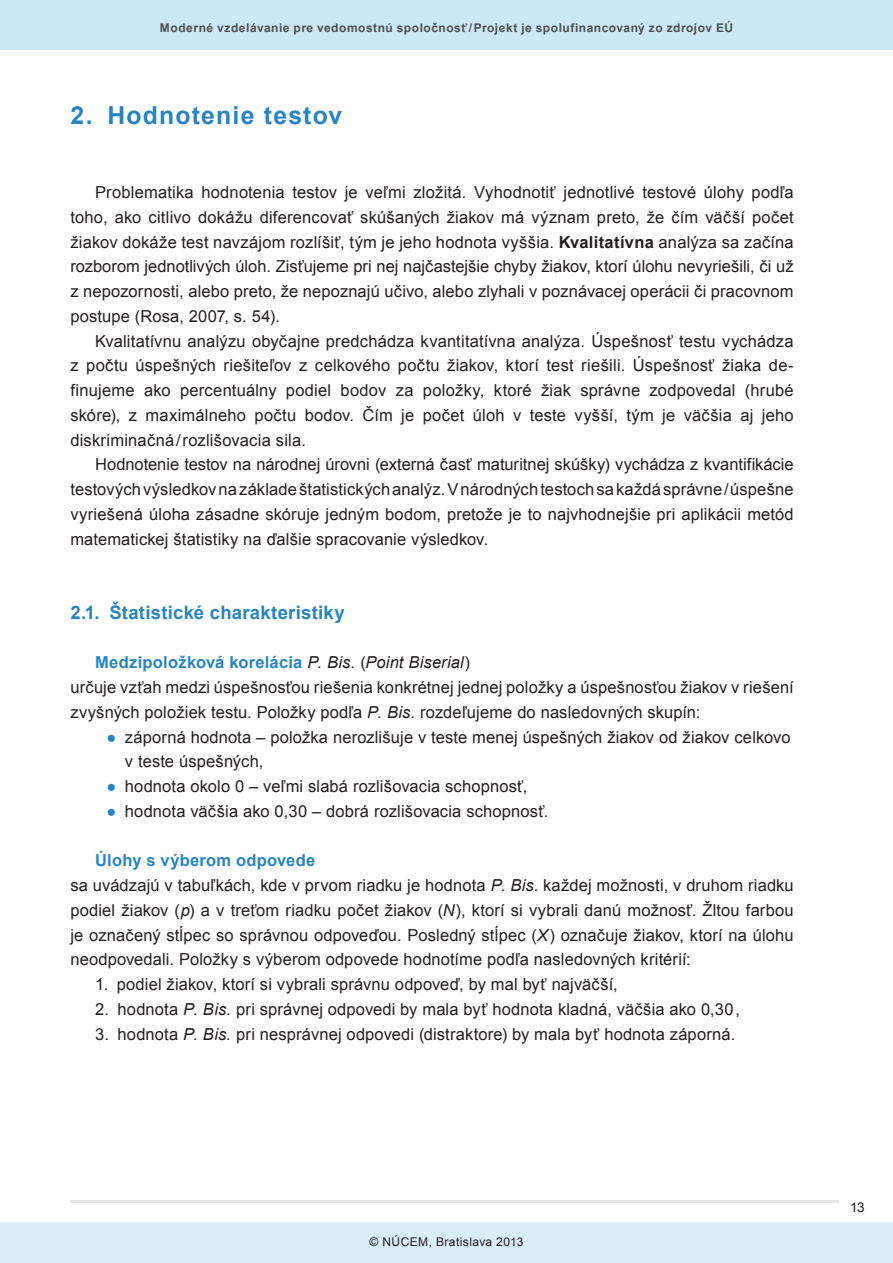
<style>
.page{position:relative;width:893px;height:1263px;background:#fff}
.page>*{position:absolute;margin:0;border:0;box-sizing:border-box;transform-origin:0 0}
.t1{font:700 24.75px "Arial";letter-spacing:.045em;color:#2785c2}
.t2{font:700 18.6px "Arial";letter-spacing:.015em;color:#2785c2}
.t3{font:16.5px/24.8px "Arial";letter-spacing:.01em;color:#231f20;text-align:justify}
.t4{font:13.5px "Arial";color:#231f20}
.t5{font:700 12px "Arial";letter-spacing:.04em;color:#4e4f50}
.t6{font:12px "Arial";letter-spacing:.035em;color:#231f20}
.s1{font-weight:700}
.s2{font-weight:700;color:#2785c2}
.s3{font-style:italic}
</style>
<div class="page">
<div style="left:0;top:0;width:893px;height:50px;background:#cce8f7"></div>
<div style="left:0;top:1222px;width:893px;height:41px;background:#d9eef9"></div>
<hr style="left:70px;top:1200px;width:769px;height:3px;background:#e6e7e9">
<p class="t5" style="left:160px;top:20px;width:575px">Moderné vzdelávanie pre vedomostnú spoločnosť / Projekt je spolufinancovaný zo zdrojov EÚ</p>
<h1 class="t1" style="left:70px;top:99px;width:273px">2. Hodnotenie testov</h1>
<p class="t3" style="left:70px;top:180px;width:725px;text-indent:25px">Problematika hodnotenia testov je veľmi zložitá. Vyhodnotiť jednotlivé testové úlohy podľa toho, ako citlivo dokážu diferencovať skúšaných žiakov má význam preto, že čím väčší počet žiakov dokáže test navzájom rozlíšiť, tým je jeho hodnota vyššia. <span class="s1">Kvalitatívna</span> analýza sa začína rozborom jednotlivých úloh. Zisťujeme pri nej najčastejšie chyby žiakov, ktorí úlohu nevyriešili, či už z nepozornosti, alebo preto, že nepoznajú učivo, alebo zlyhali v poznávacej operácii či pracovnom postupe (Rosa, 2007, s. 54).</p>
<p class="t3" style="left:70px;top:329px;width:725px;text-indent:25px">Kvalitatívnu analýzu obyčajne predchádza kvantitatívna analýza. Úspešnosť testu vychádza z počtu úspešných riešiteľov z celkového počtu žiakov, ktorí test riešili. Úspešnosť žiaka de&shy;finujeme ako percentuálny podiel bodov za položky, ktoré žiak správne zodpovedal (hrubé skóre), z maximálneho počtu bodov. Čím je počet úloh v teste vyšší, tým je väčšia aj jeho diskriminačná / rozlišovacia sila.</p>
<p class="t3" style="left:70px;top:452px;width:725px;text-indent:25px">Hodnotenie testov na národnej úrovni (externá časť maturitnej skúšky) vychádza z kvantifikácie testových výsledkov nazáklade štatistických analýz. V národných testoch sa každá správne / úspešne vyriešená úloha zásadne skóruje jedným bodom, pretože je to najvhodnejšie pri aplikácii metód matematickej štatistiky na ďalšie spracovanie výsledkov.</p>
<p class="t2" style="left:70px;top:600px;width:276px">2.1. Štatistické charakteristiky</p>
<p class="t3" style="left:70px;top:650px;width:725px;text-align:left;text-indent:25px"><span class="s2">Medzipoložková korelácia</span> <span class="s3">P. Bis.</span> (<span class="s3">Point Biserial</span>)<br>určuje vzťah medzi úspešnosťou riešenia konkrétnej jednej položky a úspešnosťou žiakov v riešení zvyšných položiek testu. Položky podľa <span class="s3">P. Bis.</span> rozdeľujeme do nasledovných skupín:</p>
<p class="t3" style="left:125px;top:725px;width:667px;text-indent:-19px"><span class="s2">●</span> záporná hodnota – položka nerozlišuje v teste menej úspešných žiakov od žiakov celkovo v teste úspešných,</p>
<p class="t3" style="left:106px;top:774px;width:423px"><span class="s2">●</span> hodnota okolo 0 – veľmi slabá rozlišovacia schopnosť,</p>
<p class="t3" style="left:106px;top:799px;width:444px"><span class="s2">●</span> hodnota väčšia ako 0,30 – dobrá rozlišovacia schopnosť.</p>
<p class="t3" style="left:70px;top:848px;width:725px;text-align:left;text-indent:25px"><span class="s2">Úlohy s výberom odpovede<br></span>sa uvádzajú v tabuľkách, kde v prvom riadku je hodnota <span class="s3">P. Bis</span>. každej možnosti, v druhom riadku podiel žiakov (<span class="s3">p</span>) a v treťom riadku počet žiakov (<span class="s3">N</span>), ktorí si vybrali danú možnosť. Žltou farbou je označený stĺpec so správnou odpoveďou. Posledný stĺpec (<span class="s3">X</span>) označuje žiakov, ktorí na úlohu neodpovedali. Položky s výberom odpovede hodnotíme podľa nasledovných kritérií:</p>
<p class="t3" style="left:95px;top:972px;width:524px">1. podiel žiakov, ktorí si vybrali správnu odpoveď, by mal byť najväčší,</p>
<p class="t3" style="left:95px;top:997px;width:646px">2. hodnota <span class="s3">P. Bis.</span> pri správnej odpovedi by mala byť hodnota kladná, väčšia ako 0,30 ,</p>
<p class="t3" style="left:95px;top:1022px;width:642px">3. hodnota <span class="s3">P. Bis.</span> pri nesprávnej odpovedi (distraktore) by mala byť hodnota záporná.</p>
<p class="t6" style="left:370px;top:1234px;width:155px">© NÚCEM, Bratislava 2013</p>
<p class="t4" style="left:850px;top:1198px;width:16px">13</p>
</div>
